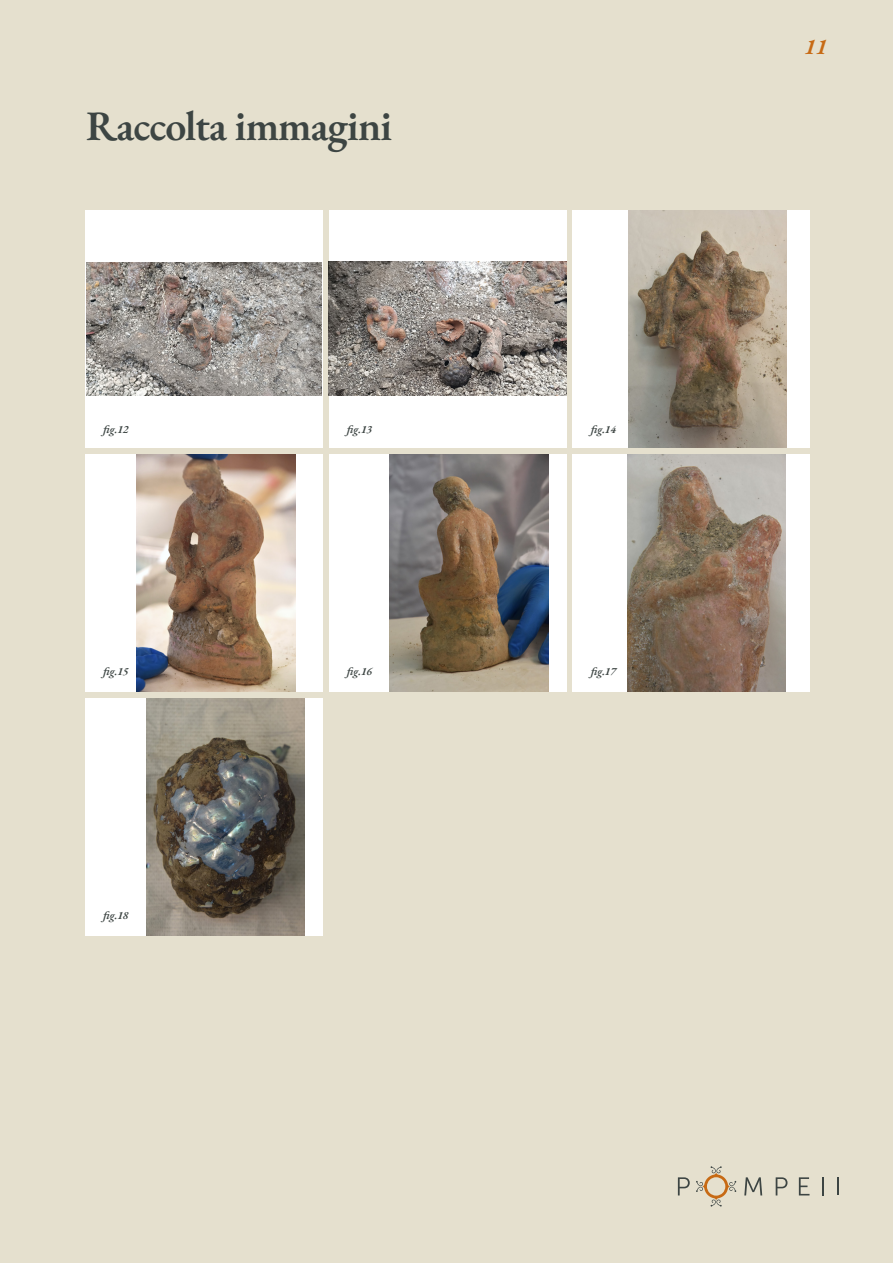
<style>
.page{position:relative;width:893px;height:1263px;background:#e5e0ce}
.page>*{position:absolute;margin:0;border:0;box-sizing:border-box;transform-origin:0 0}
.t1{font:600 42px "EB Garamond";letter-spacing:-.02em;color:#3d4543}
.t2{font:italic 600 22.5px "EB Garamond";color:#c76a14}
.t3{font:italic 600 11.1px "EB Garamond";letter-spacing:-.02em;color:#3d4543}
</style>
<div class="page">
<svg style="left:678px;top:1177px;width:12px;height:18px"></svg>
<svg style="left:837px;top:1177px;width:2px;height:18px"></svg>
<svg style="left:822px;top:1177px;width:2px;height:18px"></svg>
<svg style="left:744px;top:1177px;width:18px;height:18px"></svg>
<svg style="left:799px;top:1177px;width:10px;height:18px"></svg>
<svg style="left:776px;top:1177px;width:11px;height:18px"></svg>
<svg style="left:696px;top:1166px;width:40px;height:40px"></svg>
<div style="left:85px;top:210px;width:237px;height:238px;background:#fff"></div>
<img style="left:86px;top:263px;width:235px;height:132px">
<div style="left:329px;top:210px;width:237px;height:238px;background:#fff"></div>
<img style="left:329px;top:262px;width:237px;height:134px">
<div style="left:573px;top:210px;width:237px;height:238px;background:#fff"></div>
<img style="left:628px;top:210px;width:159px;height:238px">
<div style="left:329px;top:454px;width:237px;height:238px;background:#fff"></div>
<img style="left:390px;top:454px;width:158px;height:238px">
<div style="left:573px;top:454px;width:237px;height:238px;background:#fff"></div>
<img style="left:628px;top:454px;width:158px;height:238px">
<div style="left:85px;top:454px;width:237px;height:238px;background:#fff"></div>
<img style="left:137px;top:454px;width:158px;height:238px">
<div style="left:85px;top:698px;width:237px;height:238px;background:#fff"></div>
<img style="left:146px;top:698px;width:158px;height:238px">
<p class="t1" style="left:86px;top:99px;width:308px">Raccolta immagini</p>
<p class="t3" style="left:103px;top:422px;width:27px">fig.12</p>
<p class="t3" style="left:347px;top:422px;width:27px">fig.13</p>
<p class="t3" style="left:591px;top:422px;width:27px">fig.14</p>
<p class="t3" style="left:103px;top:664px;width:27px">fig.15</p>
<p class="t3" style="left:347px;top:664px;width:27px">fig.16</p>
<p class="t3" style="left:591px;top:664px;width:27px">fig.17</p>
<p class="t3" style="left:103px;top:908px;width:27px">fig.15</p>
<p class="t3" style="left:123px;top:908px;width:7px">8</p>
<h2 class="t2" style="left:805px;top:32px;width:24px">11</h2>
</div>
